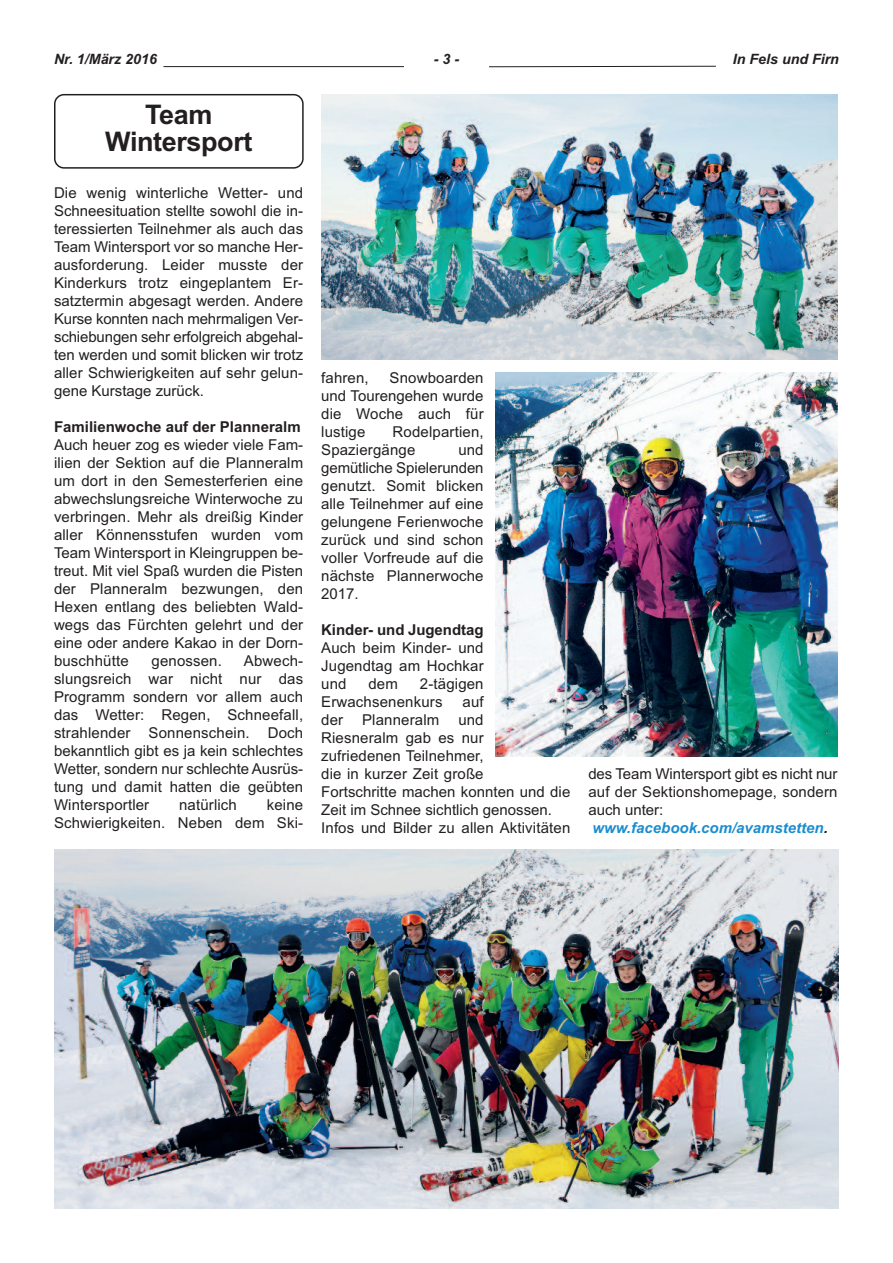
<style>
.page{position:relative;width:893px;height:1263px;background:#fff}
.page>*{position:absolute;margin:0;border:0;box-sizing:border-box;transform-origin:0 0}
.t1{font:700 27px/26.4px "Arial";letter-spacing:-.015em;color:#231f20;text-align:center}
.t2{font:15px/18px "Arial";letter-spacing:.01em;color:#231f20;text-align:justify}
.t3{font:700 15px "Arial";color:#231f20}
.t4{font:italic 700 14.25px "Arial";color:#231f20}
.s1{font-weight:700;font-style:italic;color:#1b8dcf}
.s2{font-weight:700;font-style:italic}
</style>
<div class="page">
<hr style="left:163px;top:66px;width:241px;height:1px;background:#231f20">
<svg style="left:489px;top:65px;width:227px;height:3px"></svg>
<svg style="left:54px;top:94px;width:250px;height:75px"></svg>
<img style="left:54px;top:849px;width:785px;height:360px">
<img style="left:496px;top:372px;width:341px;height:384px">
<img style="left:322px;top:95px;width:515px;height:265px">
<p class="t4" style="left:54px;top:51px;width:104px">Nr. 1/März 2016</p>
<p class="t4" style="left:434px;top:51px;width:27px">-3-</p>
<p class="t4" style="left:733px;top:51px;width:108px">In Fels und Firn</p>
<h1 class="t1" style="left:105px;top:102px;width:149px">Team<br>Wintersport</h1>
<p class="t2" style="left:54px;top:183px;width:251px">Die wenig winterliche Wetter- und Schneesituation stellte sowohl die in&shy;teressierten Teilnehmer als auch das Team Wintersport vor so manche Her&shy;ausforderung. Leider musste der Kinderkurs trotz eingeplantem Er&shy;satztermin abgesagt werden. Andere Kurse konnten nach mehrmaligen Ver&shy;schiebungen sehr erfolgreich abgehal&shy;ten werden und somit blicken wir trotz aller Schwierigkeiten auf sehr gelun&shy;gene Kurstage zurück.</p>
<p class="t3" style="left:54px;top:418px;width:248px">Familienwoche auf der Planneralm</p>
<p class="t2" style="left:54px;top:435px;width:251px">Auch heuer zog es wieder viele Fam&shy;ilien der Sektion auf die Planneralm um dort in den Semesterferien eine abwechslungsreiche Winterwoche zu verbringen. Mehr als dreißig Kinder aller Könnensstufen wurden vom Team Wintersport in Kleingruppen be&shy;treut. Mit viel Spaß wurden die Pisten der Planneralm bezwungen, den Hexen entlang des beliebten Wald&shy;wegs das Fürchten gelehrt und der eine oder andere Kakao in der Dorn&shy;buschhütte</p>
<p class="t2" style="left:54px;top:651px;width:251px;text-indent:190px">Abwech&shy;slungsreich war nicht nur das Programm sondern vor allem auch das Wetter: Regen, Schneefall, strahlender Sonnenschein. Doch bekanntlich gibt es ja kein schlechtes Wetter, sondern nur schlechte Ausrüs&shy;tung und damit hatten die geübten Wintersportler</p>
<p class="t2" style="left:152px;top:651px;width:72px">genossen.</p>
<p class="t2" style="left:179px;top:795px;width:59px">natürlich</p>
<p class="t2" style="left:54px;top:795px;width:251px;text-align:right">keine<br>Schwierigkeiten. Neben dem Ski-</p>
<p class="t2" style="left:321px;top:368px;width:49px">fahren,</p>
<p class="t2" style="left:321px;top:368px;width:164px;text-indent:68px">Snowboarden und Tourengehen wurde die Woche auch für lustige</p>
<p class="t2" style="left:321px;top:422px;width:164px;text-indent:71px">Rodelpartien,<br>Spaziergänge</p>
<p class="t2" style="left:321px;top:440px;width:164px;text-indent:137px">und gemütliche Spielerunden genutzt. Somit blicken alle Teilnehmer auf eine gelungene Ferienwoche zurück und sind schon voller Vorfreude auf die nächste Plannerwoche 2017.</p>
<p class="t3" style="left:321px;top:621px;width:164px">Kinder- und Jugendtag</p>
<p class="t2" style="left:321px;top:638px;width:164px">Auch beim Kinder- und Jugendtag am Hochkar und</p>
<p class="t2" style="left:321px;top:674px;width:164px;text-indent:99px">2-tägigen<br>Erwachsenenkurs</p>
<p class="t2" style="left:368px;top:674px;width:31px">dem</p>
<p class="t2" style="left:462px;top:692px;width:23px">auf</p>
<p class="t2" style="left:321px;top:710px;width:251px;text-align:left;text-indent:137px">und<br>Riesneralm gab es nur<br>zufriedenen Teilnehmer,<br>die in kurzer Zeit große<br>Fortschritte machen konnten und die<br>Zeit im Schnee sichtlich genossen.<br>Infos und Bilder zu allen Aktivitäten</p>
<p class="t2" style="left:321px;top:710px;width:23px">der</p>
<p class="t2" style="left:362px;top:710px;width:79px">Planneralm</p>
<p class="t2" style="left:588px;top:765px;width:251px;text-align:left">des Team Wintersport gibt es nicht nur auf der Sektionshomepage, sondern auch unter: <span class="s1">www.facebook.com/avamstetten</span><span class="s2">.</span></p>
</div>
